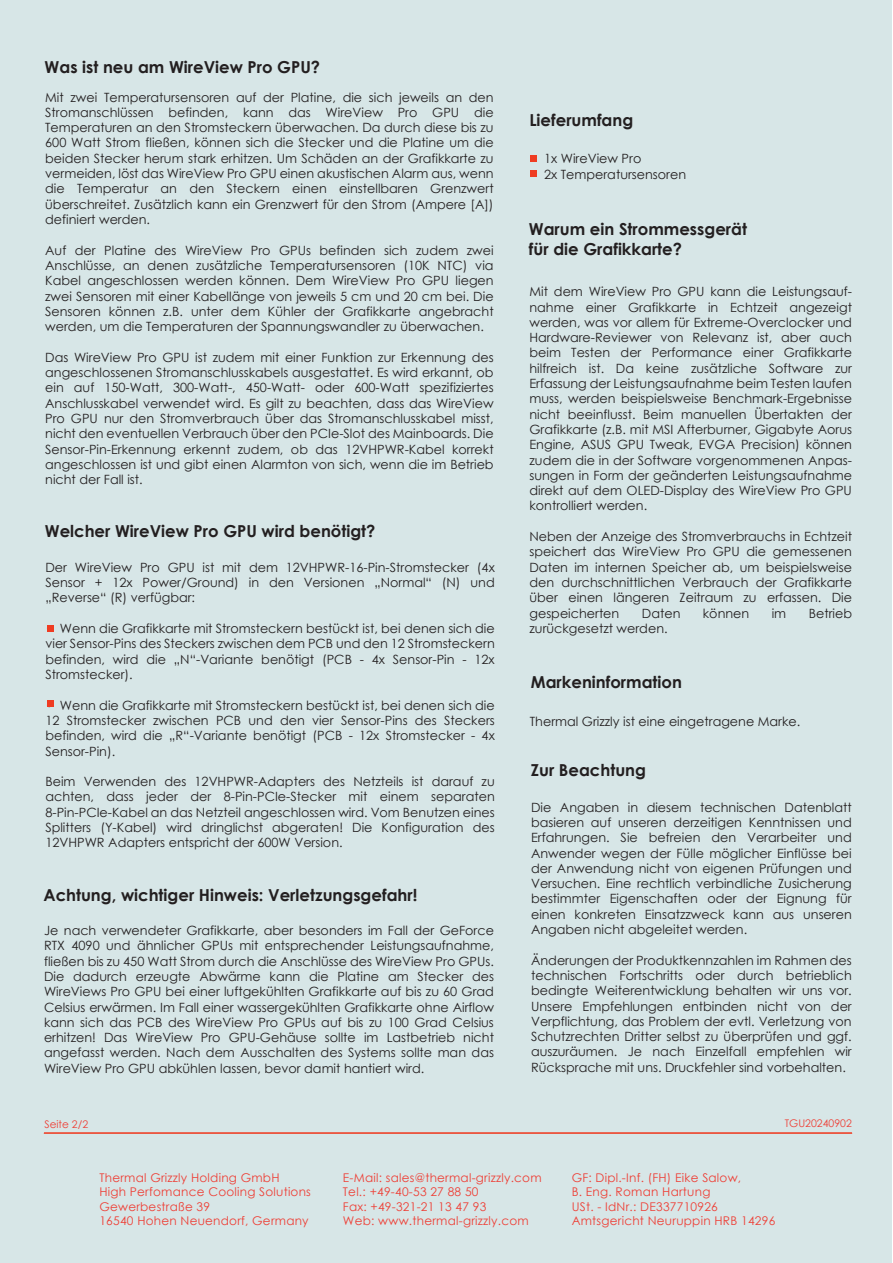
<style>
.page{position:relative;width:893px;height:1263px;background:#fff}
.page>*{position:absolute;margin:0;border:0;box-sizing:border-box;transform-origin:0 0}
.t1{font:700 16.5px/19.8px "Century Gothic";color:#231f20}
.t2{font:12.75px/15.3px "Century Gothic";color:#231f20;text-align:justify}
.t3{font:12px/14.4px "Century Gothic";letter-spacing:.02em;color:#ee3e35}
.t4{font:10.5px "Century Gothic";color:#ee3e35}
</style>
<div class="page">
<div style="left:0;top:0;width:892px;height:1263px;background:#d7e6e7"></div>
<hr style="left:44px;top:1132px;width:808px;height:2px;background:#ef3c22">
<div style="left:530px;top:155px;width:6px;height:7px;background:#ef3c22"></div>
<div style="left:48px;top:625px;width:6px;height:7px;background:#ef3c22"></div>
<div style="left:48px;top:700px;width:6px;height:7px;background:#ef3c22"></div>
<div style="left:530px;top:170px;width:6px;height:7px;background:#ef3c22"></div>
<p class="t1" style="left:45px;top:56px;width:277px">Was ist neu am WireView Pro GPU?</p>
<p class="t2" style="left:45px;top:89px;width:450px">Mit zwei Temperatursensoren auf der Platine, die sich jeweils an den Stromanschlüssen befinden, kann das WireView Pro GPU die Temperaturen an den Stromsteckern überwachen. Da durch diese bis zu 600 Watt Strom fließen, können sich die Stecker und die Platine um die beiden Stecker herum stark erhitzen. Um Schäden an der Grafikkarte zu vermeiden, löst das WireView Pro GPU einen akustischen Alarm aus, wenn die Temperatur an den Steckern einen einstellbaren Grenzwert überschreitet. Zusätzlich kann ein Grenzwert für den Strom (Ampere [A]) definiert werden.</p>
<p class="t2" style="left:45px;top:242px;width:450px">Auf der Platine des WireView Pro GPUs befinden sich zudem zwei Anschlüsse, an denen zusätzliche Temperatursensoren (10K NTC) via Kabel angeschlossen werden können. Dem WireView Pro GPU liegen zwei Sensoren mit einer Kabellänge von jeweils 5 cm und 20 cm bei. Die Sensoren können z.B. unter dem Kühler der Grafikkarte angebracht werden, um die Temperaturen der Spannungswandler zu überwachen.</p>
<p class="t2" style="left:45px;top:349px;width:450px">Das WireView Pro GPU ist zudem mit einer Funktion zur Erkennung des angeschlossenen Stromanschlusskabels ausgestattet. Es wird erkannt, ob ein auf 150-Watt, 300-Watt-, 450-Watt- oder 600-Watt spezifiziertes Anschlusskabel verwendet wird. Es gilt zu beachten, dass das WireView Pro GPU nur den Stromverbrauch über das Stromanschlusskabel misst, nicht den eventuellen Verbrauch über den PCIe-Slot des Mainboards. Die Sensor-Pin-Erkennung erkennt zudem, ob das 12VHPWR-Kabel korrekt angeschlossen ist und gibt einen Alarmton von sich, wenn die im Betrieb nicht der Fall ist.</p>
<p class="t1" style="left:45px;top:521px;width:332px">Welcher WireView Pro GPU wird benötigt?</p>
<p class="t2" style="left:45px;top:559px;width:451px">Der WireView Pro GPU ist mit dem 12VHPWR-16-Pin-Stromstecker (4x Sensor + 12x Power/Ground) in den Versionen „Normal“ (N) und „Reverse“ (R) verfügbar:</p>
<p class="t2" style="left:45px;top:621px;width:451px">• Wenn die Grafikkarte mit Stromsteckern bestückt ist, bei denen sich die vier Sensor-Pins des Steckers zwischen dem PCB und den 12 Stromsteckern befinden, wird die „N“-Variante benötigt (PCB - 4x Sensor-Pin - 12x Stromstecker).</p>
<p class="t2" style="left:45px;top:697px;width:451px">• Wenn die Grafikkarte mit Stromsteckern bestückt ist, bei denen sich die 12 Stromstecker zwischen PCB und den vier Sensor-Pins des Steckers befinden, wird die „R“-Variante benötigt (PCB - 12x Stromstecker - 4x Sensor-Pin).</p>
<p class="t2" style="left:45px;top:774px;width:451px">Beim Verwenden des 12VHPWR-Adapters des Netzteils ist darauf zu achten, dass jeder der 8-Pin-PCIe-Stecker mit einem separaten 8-Pin-PCIe-Kabel an das Netzteil angeschlossen wird. Vom Benutzen eines Splitters (Y-Kabel) wird dringlichst abgeraten! Die Konfiguration des 12VHPWR Adapters entspricht der 600W Version.</p>
<p class="t1" style="left:43px;top:884px;width:375px">Achtung, wichtiger Hinweis: Verletzungsgefahr!</p>
<p class="t2" style="left:44px;top:922px;width:451px">Je nach verwendeter Grafikkarte, aber besonders im Fall der GeForce RTX 4090 und ähnlicher GPUs mit entsprechender Leistungsaufnahme, fließen bis zu 450 Watt Strom durch die Anschlüsse des WireView Pro GPUs.<br>Die dadurch erzeugte Abwärme kann die Platine am Stecker des WireViews Pro GPU bei einer luftgekühlten Grafikkarte auf bis zu 60 Grad Celsius erwärmen. Im Fall einer wassergekühlten Grafikkarte ohne Airflow kann sich das PCB des WireView Pro GPUs auf bis zu 100 Grad Celsius erhitzen! Das WireView Pro GPU-Gehäuse sollte im Lastbetrieb nicht angefasst werden. Nach dem Ausschalten des Systems sollte man das WireView Pro GPU abkühlen lassen, bevor damit hantiert wird.</p>
<p class="t1" style="left:529px;top:110px;width:105px">Lieferumfang</p>
<p class="t2" style="left:544px;top:151px;width:144px">1x WireView Pro<br>2x Temperatursensoren</p>
<p class="t1" style="left:529px;top:218px;width:220px">Warum ein Strommessgerät für die Grafikkarte?</p>
<p class="t2" style="left:529px;top:284px;width:324px">Mit dem WireView Pro GPU kann die Leistungsauf&shy;nahme einer Grafikkarte in Echtzeit angezeigt werden, was vor allem für Extreme-Overclocker und Hardware-Reviewer von Relevanz ist, aber auch beim Testen der Performance einer Grafikkarte hilfreich ist. Da keine zusätzliche Software zur Erfassung der Leistungsaufnahme beim Testen laufen muss, werden beispielsweise Benchmark-Ergebnisse nicht beeinflusst. Beim manuellen Übertakten der Grafikkarte (z.B. mit MSI Afterburner, Gigabyte Aorus Engine, ASUS GPU Tweak, EVGA Precision) können zudem die in der Software vorgenommenen Anpas&shy;sungen in Form der geänderten Leistungsaufnahme direkt auf dem OLED-Display des WireView Pro GPU kontrolliert werden.</p>
<p class="t2" style="left:529px;top:529px;width:324px">Neben der Anzeige des Stromverbrauchs in Echtzeit speichert das WireView Pro GPU die gemessenen Daten im internen Speicher ab, um beispielsweise den durchschnittlichen Verbrauch der Grafikkarte über einen längeren Zeitraum zu erfassen. Die gespeicherten</p>
<p class="t2" style="left:642px;top:605px;width:40px">Daten</p>
<p class="t2" style="left:703px;top:605px;width:48px">können</p>
<p class="t2" style="left:772px;top:605px;width:16px">im</p>
<p class="t2" style="left:809px;top:605px;width:45px">Betrieb</p>
<p class="t2" style="left:529px;top:620px;width:140px">zurückgesetzt werden.</p>
<p class="t1" style="left:531px;top:672px;width:153px">Markeninformation</p>
<p class="t2" style="left:530px;top:714px;width:272px">Thermal Grizzly ist eine eingetragene Marke.</p>
<p class="t1" style="left:531px;top:760px;width:117px">Zur Beachtung</p>
<p class="t2" style="left:531px;top:799px;width:322px">Die Angaben in diesem technischen Datenblatt basieren auf unseren derzeitigen Kenntnissen und Erfahrungen. Sie befreien den Verarbeiter und Anwender wegen der Fülle möglicher Einflüsse bei der Anwendung nicht von eigenen Prüfungen und Versuchen. Eine rechtlich verbindliche Zusicherung bestimmter Eigenschaften oder der Eignung für einen konkreten Einsatzzweck kann aus unseren Angaben nicht abgeleitet werden.</p>
<p class="t2" style="left:531px;top:952px;width:322px">Änderungen der Produktkennzahlen im Rahmen des technischen Fortschritts oder durch betrieblich bedingte Weiterentwicklung behalten wir uns vor.<br>Unsere Empfehlungen entbinden nicht von der Verpflichtung, das Problem der evtl. Verletzung von Schutzrechten Dritter selbst zu überprüfen und ggf. auszuräumen. Je nach Einzelfall empfehlen wir Rücksprache mit uns. Druckfehler sind vorbehalten.</p>
<p class="t4" style="left:44px;top:1116px;width:45px">Seite 2/2</p>
<p class="t4" style="left:785px;top:1116px;width:69px">TGU20240902</p>
<p class="t3" style="left:343px;top:1170px;width:200px">E-Mail: sales@thermal-grizzly.com<br>Tel.: +49-40-53 27 88 50<br>Fax: +49-321-21 13 47 93<br>Web: www.thermal-grizzly.com</p>
<p class="t3" style="left:99px;top:1170px;width:213px">Thermal Grizzly Holding GmbH<br>High Perfomance Cooling Solutions<br>Gewerbestraße 39<br>16540 Hohen Neuendorf, Germany</p>
<p class="t3" style="left:572px;top:1170px;width:205px">GF: Dipl.-Inf. (FH) Eike Salow,<br>B. Eng. Roman Hartung<br>USt. - IdNr.: DE337710926<br>Amtsgericht Neuruppin HRB 14296</p>
</div>
